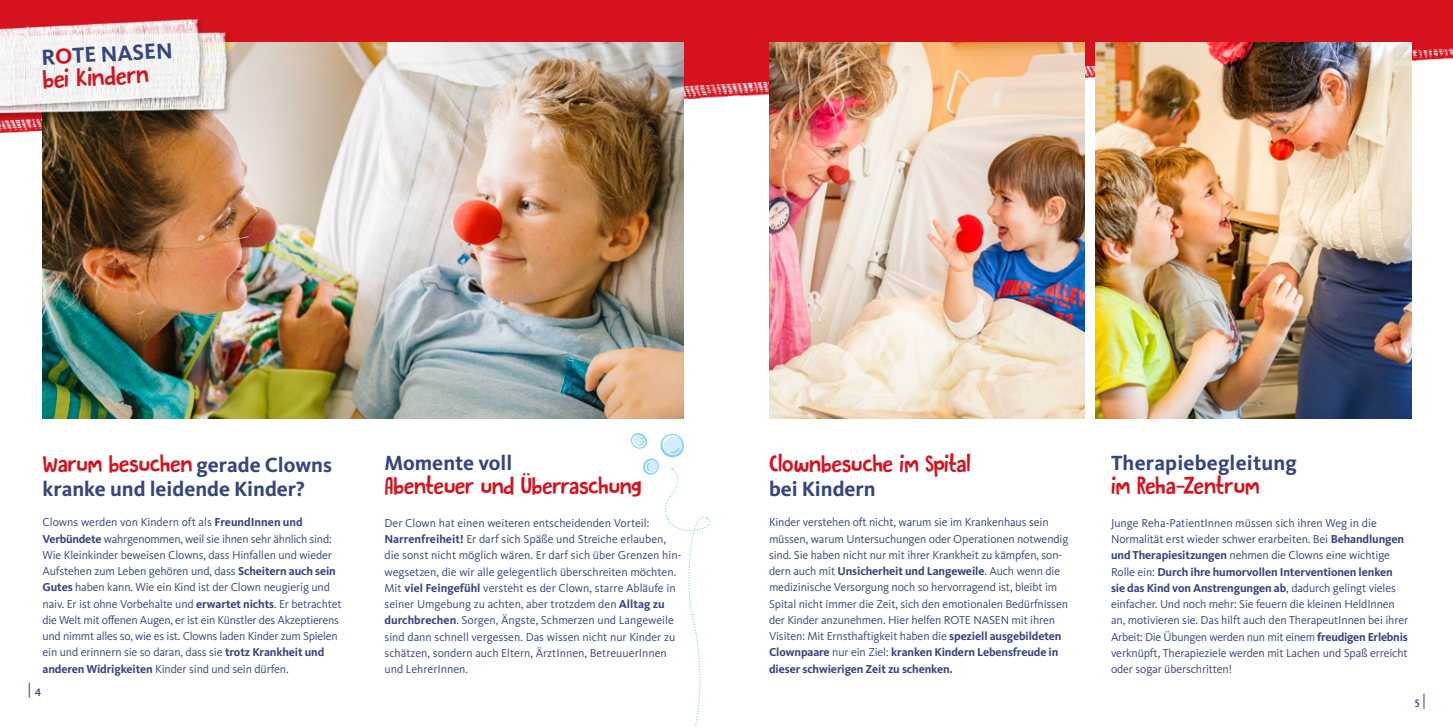
<style>
.page{position:relative;width:1453px;height:727px;background:#fff}
.page>*{position:absolute;margin:0;border:0;box-sizing:border-box;transform-origin:0 0}
.t1{font:22.5px "DK Butterfly Ball";color:#d5121e}
.t2{font:700 22.5px "Kievit Pro";color:#35467f}
.t3{font:21.25px "DK Butterfly Ball";letter-spacing:-.015em;color:#d5121e}
.t4{font:700 21.25px "Kievit Pro";color:#35467f}
.t5{font:15px "Minion Pro";color:#35467f}
.t6{font:11.88px/16.2px "Kievit Pro";letter-spacing:-.01em;color:#35467f}
.t7{font:500 11.25px "Kievit Pro";color:#35467f}
.s1{color:#d5121e}
.s2{font-family:"Kievit Pro";font-weight:700;color:#35467f}
.s3{font-weight:700}
.s4{font-family:"Kievit Pro";font-weight:500;font-size:11.25px}
.s5{font-family:"Minion Pro";font-weight:400;font-size:15px}
</style>
<div class="page">
<svg style="left:0;top:0;width:1453px;height:118px;background:#d82732"></svg>
<img style="left:43px;top:43px;width:641px;height:375px">
<img style="left:0;top:24px;width:234px;height:97px">
<div style="left:0;top:18px;width:207px;height:99px;background:#000;opacity:.22"></div>
<img style="left:0;top:11px;width:209px;height:103px">
<img style="left:769px;top:43px;width:315px;height:375px">
<img style="left:1096px;top:43px;width:315px;height:375px">
<svg style="left:631px;top:433px;width:79px;height:294px"></svg>
<h1 class="t2" style="left:41px;top:44px;width:133px;rotate:-3deg">R<span class="s1">O</span>TE NASEN</h1>
<h1 class="t1" style="left:42px;top:63px;width:108px;rotate:-3deg">bei Kindern</h1>
<h2 class="t3" style="left:43px;top:448px;width:291px">Warum besuchen <span class="s2">gerade Clowns</span></h2>
<h2 class="t4" style="left:43px;top:476px;width:264px">kranke und leidende Kinder?</h2>
<p class="t6" style="left:43px;top:514px;width:301px">Clowns werden von Kindern oft als <span class="s3">FreundInnen und Verbündete</span> wahrgenommen, weil sie ihnen sehr ähnlich sind:<br>Wie Kleinkinder beweisen Clowns, dass Hinfallen und wieder Aufstehen zum Leben gehören und, dass <span class="s3">Scheitern auch sein Gutes</span> haben kann. Wie ein Kind ist der Clown neugierig und naiv. Er ist ohne Vorbehalte und <span class="s3">erwartet nichts</span>. Er betrachtet die Welt mit offenen Augen, er ist ein Künstler des Akzeptierens und nimmt alles so, wie es ist. Clowns laden Kinder zum Spielen ein und erinnern sie so daran, dass sie <span class="s3">trotz Krankheit und anderen Widrigkeiten</span> Kinder sind und sein dürfen.</p>
<p class="t5" style="left:27px;top:679px;width:15px">| <span class="s4">4</span></p>
<h2 class="t4" style="left:384px;top:450px;width:129px">Momente voll</h2>
<h2 class="t3" style="left:384px;top:470px;width:259px">Abenteuer und Überraschung</h2>
<p class="t6" style="left:384px;top:514px;width:298px">Der Clown hat einen weiteren entscheidenden Vorteil:<br><span class="s3">Narrenfreiheit!</span> Er darf sich Späße und Streiche erlauben, die sonst nicht möglich wären. Er darf sich über Grenzen hin&shy;wegsetzen, die wir alle gelegentlich überschreiten möchten.<br>Mit <span class="s3">viel Feingefühl</span> versteht es der Clown, starre Abläufe in seiner Umgebung zu achten, aber trotzdem den <span class="s3">Alltag zu durchbrechen</span>. Sorgen, Ängste, Schmerzen und Langeweile sind dann schnell vergessen. Das wissen nicht nur Kinder zu schätzen, sondern auch Eltern, ÄrztInnen, BetreuuerInnen und LehrerInnen.</p>
<h2 class="t3" style="left:769px;top:448px;width:203px">Clownbesuche im Spital</h2>
<h2 class="t4" style="left:769px;top:476px;width:108px">bei Kindern</h2>
<p class="t6" style="left:769px;top:514px;width:301px">Kinder verstehen oft nicht, warum sie im Krankenhaus sein müssen, warum Untersuchungen oder Operationen notwendig sind. Sie haben nicht nur mit ihrer Krankheit zu kämpfen, son&shy;dern auch mit <span class="s3">Unsicherheit und Langeweile</span>. Auch wenn die medizinische Versorgung noch so hervorragend ist, bleibt im Spital nicht immer die Zeit, sich den emotionalen Bedürfnissen der Kinder anzunehmen. Hier helfen ROTE NASEN mit ihren Visiten: Mit Ernsthaftigkeit haben die <span class="s3">speziell ausgebildeten Clownpaare</span> nur ein Ziel: <span class="s3">kranken Kindern Lebensfreude in dieser schwierigen Zeit zu schenken.</span></p>
<h2 class="t4" style="left:1111px;top:450px;width:188px">Therapiebegleitung</h2>
<h2 class="t3" style="left:1111px;top:470px;width:150px">im Reha-Zentrum</h2>
<p class="t6" style="left:1111px;top:514px;width:299px">Junge Reha-PatientInnen müssen sich ihren Weg in die Normalität erst wieder schwer erarbeiten. Bei <span class="s3">Behandlungen und Therapiesitzungen</span> nehmen die Clowns eine wichtige Rolle ein: <span class="s3">Durch ihre humorvollen Interventionen lenken sie das Kind von Anstrengungen ab</span>, dadurch gelingt vieles einfacher. Und noch mehr: Sie feuern die kleinen HeldInnen an, motivieren sie. Das hilft auch den TherapeutInnen bei ihrer Arbeit: Die Übungen werden nun mit einem <span class="s3">freudigen Erlebnis </span>verknüpft, Therapieziele werden mit Lachen und Spaß erreicht oder sogar überschritten!</p>
<p class="t7" style="left:1415px;top:694px;width:13px">5 <span class="s5">|</span></p>
</div>
